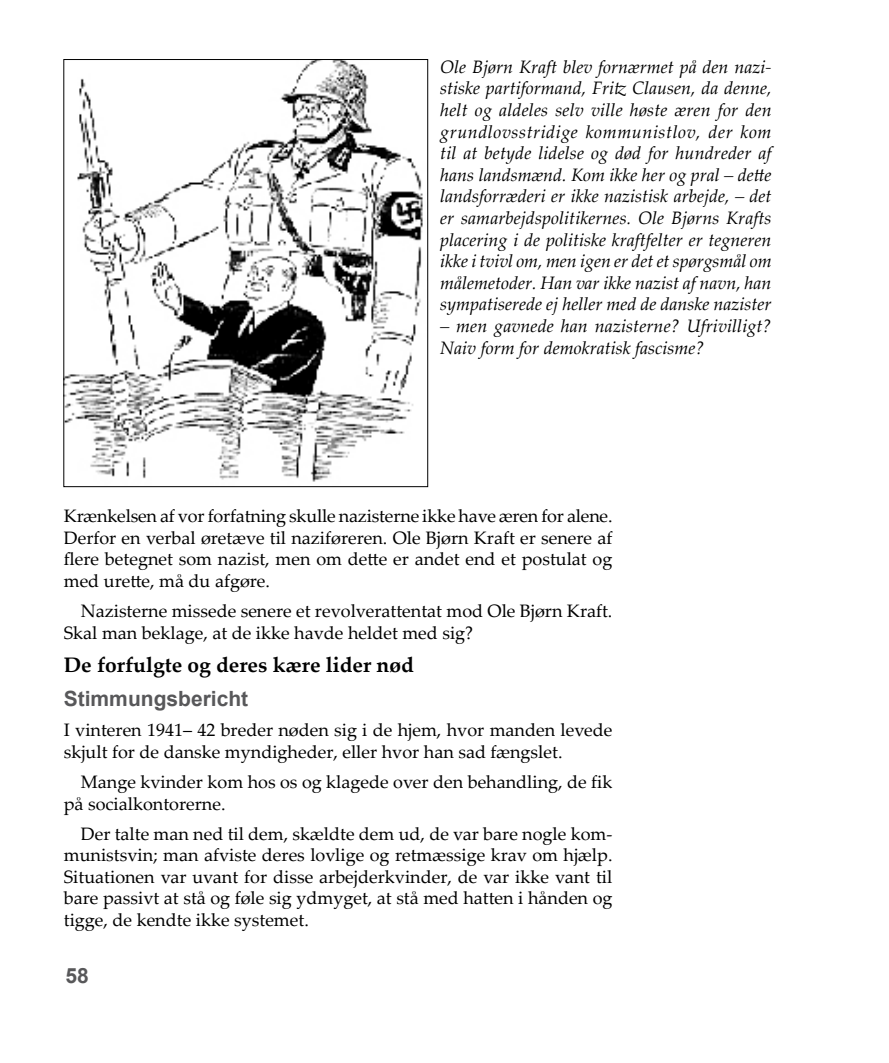
<style>
.page{position:relative;width:889px;height:1063px;background:#fff}
.page>*{position:absolute;margin:0;border:0;box-sizing:border-box;transform-origin:0 0}
.t1{font:700 21px "Palatino Linotype";color:#000}
.t2{font:700 21px "Arial";color:#58585a}
.t3{font:18px/21.6px "Palatino Linotype";color:#000}
.t4{font:italic 18px/21.6px "Palatino Linotype";color:#000;text-align:justify}
</style>
<div class="page">
<img style="left:66px;top:61px;width:357px;height:421px">
<div style="left:64px;top:59px;width:364px;height:428px;border:1px solid #000"></div>
<p class="t4" style="left:440px;top:55px;width:333px">Ole Bjørn Kraft blev fornærmet på den nazi&shy;stiske partiformand, Fritz Clausen, da denne, helt og aldeles selv ville høste æren for den grundlovsstridige kommunistlov, der kom til at betyde lidelse og død for hundreder af hans landsmænd. Kom ikke her og pral – dette landsforræderi er ikke nazistisk arbejde, – det er samarbejdspolitikernes. Ole Bjørns Krafts placering i de politiske kraftfelter er tegneren ikke i tvivl om, men igen er det et spørgsmål om målemetoder. Han var ikke nazist af navn, han sympatiserede ej heller med de danske nazister</p>
<p class="t4" style="left:440px;top:314px;width:333px">– men gavnede han nazisterne? Ufrivilligt?<br>Naiv form for demokratisk fascisme?</p>
<p class="t3" style="left:64px;top:505px;width:550px;text-align:justify">Krænkelsen af vor forfatning skulle nazisterne ikke have æren for alene.<br>Derfor en verbal øretæve til naziføreren. Ole Bjørn Kraft er senere af flere betegnet som nazist, men om dette er andet end et postulat og med urette, må du afgøre.</p>
<p class="t3" style="left:64px;top:600px;width:550px;text-indent:17px">Nazisterne missede senere et revolverattentat mod Ole Bjørn Kraft.<br>Skal man beklage, at de ikke havde heldet med sig?</p>
<p class="t1" style="left:64px;top:650px;width:351px">De forfulgte og deres kære lider nød</p>
<p class="t2" style="left:64px;top:685px;width:186px">Stimmungsbericht</p>
<p class="t3" style="left:64px;top:719px;width:550px">I vinteren 1941– 42 breder nøden sig i de hjem, hvor manden levede skjult for de danske myndigheder, eller hvor han sad fængslet.</p>
<p class="t3" style="left:64px;top:770px;width:550px;text-indent:17px">Mange kvinder kom hos os og klagede over den behandling, de fik på socialkontorerne.</p>
<p class="t3" style="left:64px;top:822px;width:550px;text-align:justify;text-indent:17px">Der talte man ned til dem, skældte dem ud, de var bare nogle kom&shy;munistsvin; man afviste deres lovlige og retmæssige krav om hjælp.<br>Situationen var uvant for disse arbejderkvinder, de var ikke vant til bare passivt at stå og føle sig ydmyget, at stå med hatten i hånden og tigge, de kendte ikke systemet.</p>
<p class="t2" style="left:65px;top:962px;width:25px">58</p>
</div>
